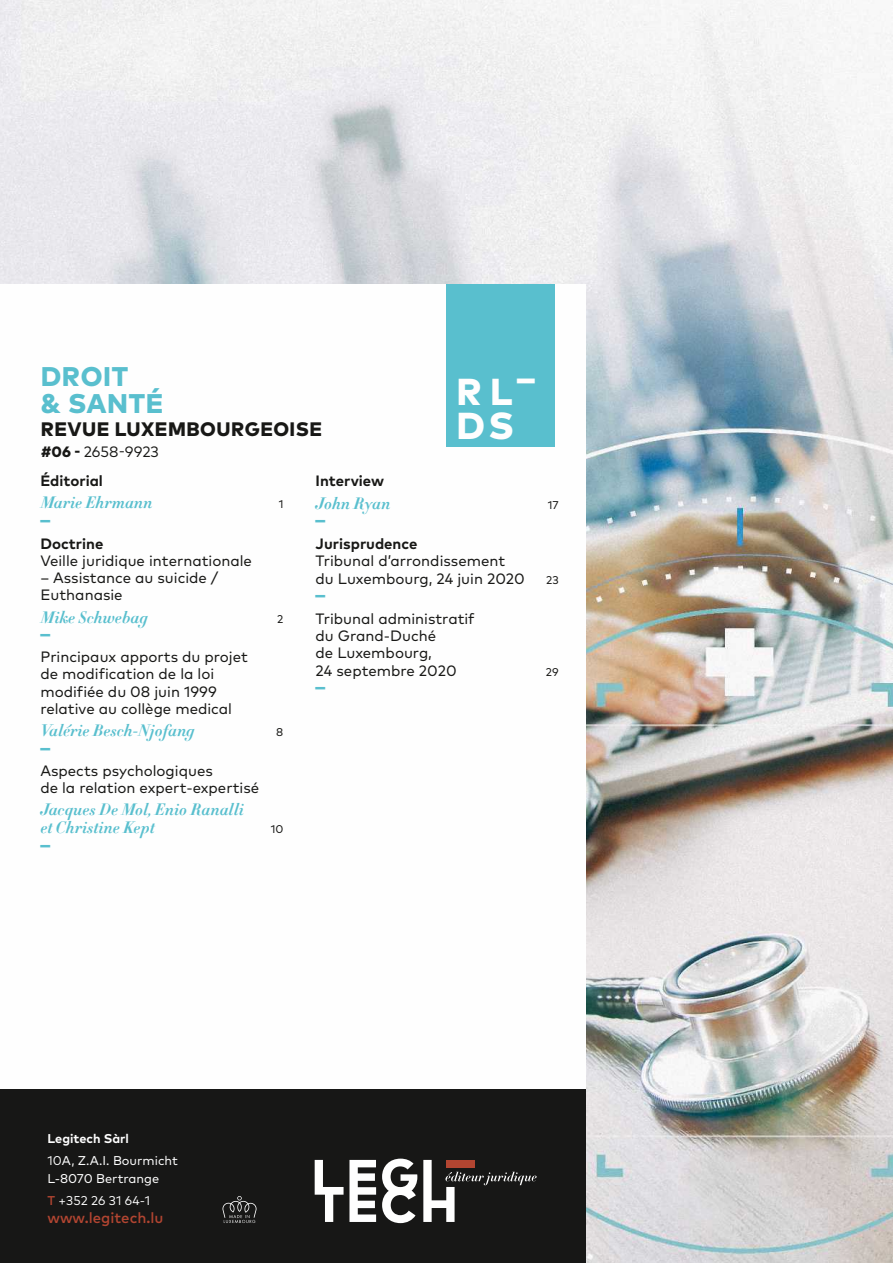
<style>
.page{position:relative;width:893px;height:1263px;background:#fff}
.page>*{position:absolute;margin:0;border:0;box-sizing:border-box;transform-origin:0 0}
.t1{font:800 37.5px "Mark Pro";color:#fefefe}
.t2{font:900 37.5px "Mark Pro";color:#fefefe}
.t3{font:800 27px/27px "Mark Pro";letter-spacing:.025em;color:#59bfce}
.t4{font:800 20.7px "Mark Pro";color:#59bfce}
.t5{font:800 19.5px "Mark Pro";letter-spacing:.025em;color:#181816}
.tdm_p_2{font:16.5px/18px "Didot HTF B06 Bold Ital";color:#59bfce}
.tdm_p_1{font:15px/17.2px "Mark Pro";color:#181816}
.tdm_p{font:700 15px "Mark Pro";color:#181816}
.t6{font:500 15px "Mark Pro";color:#b24531}
.t7{font:15px "Mark Pro";color:#181816}
.t8{font:12.75px/18px "Mark Pro";color:#fefefe}
.t9{font:12.75px "Mark Pro";color:#fefefe}
.t10{font:700 12.75px "Mark Pro";color:#fefefe}
.tdm_p_2-2{font:11.25px "Mark Pro";color:#181816}
.tdm_p_1-2{font:11.25px "Mark Pro";color:#181816}
.s1{font-weight:800}
.s2{font-style:inherit}
.s3{font-weight:500;color:#b24531}
</style>
<div class="page">
<img style="left:0;top:0;width:893px;height:1263px">
<div style="left:0;top:284px;width:586px;height:926px;background:#fefefe"></div>
<div style="left:446px;top:284px;width:108px;height:162px;background:#59bfce"></div>
<div style="left:0;top:1089px;width:586px;height:174px;background:#171716"></div>
<svg style="left:315px;top:1160px;width:61px;height:62px"></svg>
<svg style="left:382px;top:1158px;width:35px;height:65px"></svg>
<svg style="left:423px;top:1160px;width:114px;height:62px"></svg>
<svg style="left:222px;top:1196px;width:35px;height:27px"></svg>
<div style="left:446px;top:1160px;width:29px;height:7px;background:#b24531"></div>
<p class="t3" style="left:41px;top:361px;width:124px">DROIT<br>&amp; SANTÉ</p>
<p class="t5" style="left:41px;top:414px;width:283px">REVUE LUXEMBOURGEOISE</p>
<p class="t7" style="left:41px;top:440px;width:120px"><span class="s1">#06 -</span> 2658-9923</p>
<p class="tdm_p" style="left:40px;top:469px;width:64px">Éditorial</p>
<p class="tdm_p_2" style="left:40px;top:494px;width:114px">Marie Ehrmann</p>
<p class="tdm_p_2-2" style="left:279px;top:496px;width:6px">1</p>
<p class="t4" style="left:40px;top:495px;width:11px">_</p>
<p class="tdm_p" style="left:40px;top:532px;width:65px">Doctrine</p>
<p class="tdm_p_1" style="left:40px;top:551px;width:213px">Veille juridique internationale</p>
<p class="tdm_p_1" style="left:40px;top:568px;width:179px">– Assistance au suicide /<br>Euthanasie</p>
<p class="tdm_p_2" style="left:40px;top:608px;width:109px">Mike Schwebag</p>
<p class="tdm_p_2-2" style="left:277px;top:610px;width:8px">2</p>
<p class="t4" style="left:40px;top:610px;width:11px">_</p>
<p class="tdm_p_1" style="left:40px;top:647px;width:209px">Principaux apports du projet de modification de la loi modifiée du 08 juin 1999 relative au collège medical</p>
<p class="tdm_p_2" style="left:40px;top:722px;width:156px">Valérie Besch-Njofang</p>
<p class="tdm_p_2-2" style="left:276px;top:724px;width:9px">8</p>
<p class="t4" style="left:40px;top:723px;width:11px">_</p>
<p class="tdm_p_1" style="left:40px;top:761px;width:220px">Aspects psychologiques<br>de la relation expert-expertisé</p>
<p class="tdm_p_2" style="left:40px;top:801px;width:205px">Jacques De Mol, Enio Ranalli et Christine Kept</p>
<p class="t1" style="left:456px;top:363px;width:57px">RL</p>
<p class="t2" style="left:517px;top:334px;width:19px">_</p>
<p class="t1" style="left:456px;top:397px;width:59px">DS</p>
<p class="tdm_p" style="left:316px;top:470px;width:70px">Interview</p>
<p class="tdm_p_2" style="left:316px;top:494px;width:76px">John Ryan</p>
<p class="tdm_p_2-2" style="left:548px;top:496px;width:12px">17</p>
<p class="t4" style="left:316px;top:496px;width:11px">_</p>
<p class="tdm_p" style="left:316px;top:532px;width:103px">Jurisprudence</p>
<p class="tdm_p_1" style="left:316px;top:551px;width:211px;line-height:18px">Tribunal d’arrondissement du Luxembourg, 24 juin 2020</p>
<p class="tdm_p_1-2" style="left:546px;top:572px;width:14px">23</p>
<p class="t4" style="left:316px;top:571px;width:11px">_</p>
<p class="tdm_p_1" style="left:316px;top:608px;width:161px">Tribunal administratif du Grand-Duché<br>de Luxembourg,<br>24 septembre 2020</p>
<p class="tdm_p_1-2" style="left:546px;top:664px;width:14px">29</p>
<p class="t4" style="left:316px;top:663px;width:11px">_</p>
<p class="tdm_p_2-2" style="left:271px;top:821px;width:14px">10</p>
<p class="t4" style="left:40px;top:820px;width:11px">_</p>
<p class="t10" style="left:48px;top:1128px;width:83px">Legitech Sàrl</p>
<p class="t8" style="left:48px;top:1150px;width:132px"><span class="s2">10</span>A, Z.A.I. Bourmicht<br>L-8070 Bertrange</p>
<p class="t9" style="left:48px;top:1191px;width:104px"><span class="s3">T</span> +352 26 31 64-1</p>
<p class="t6" style="left:48px;top:1206px;width:117px">www.legitech.lu</p>
</div>
